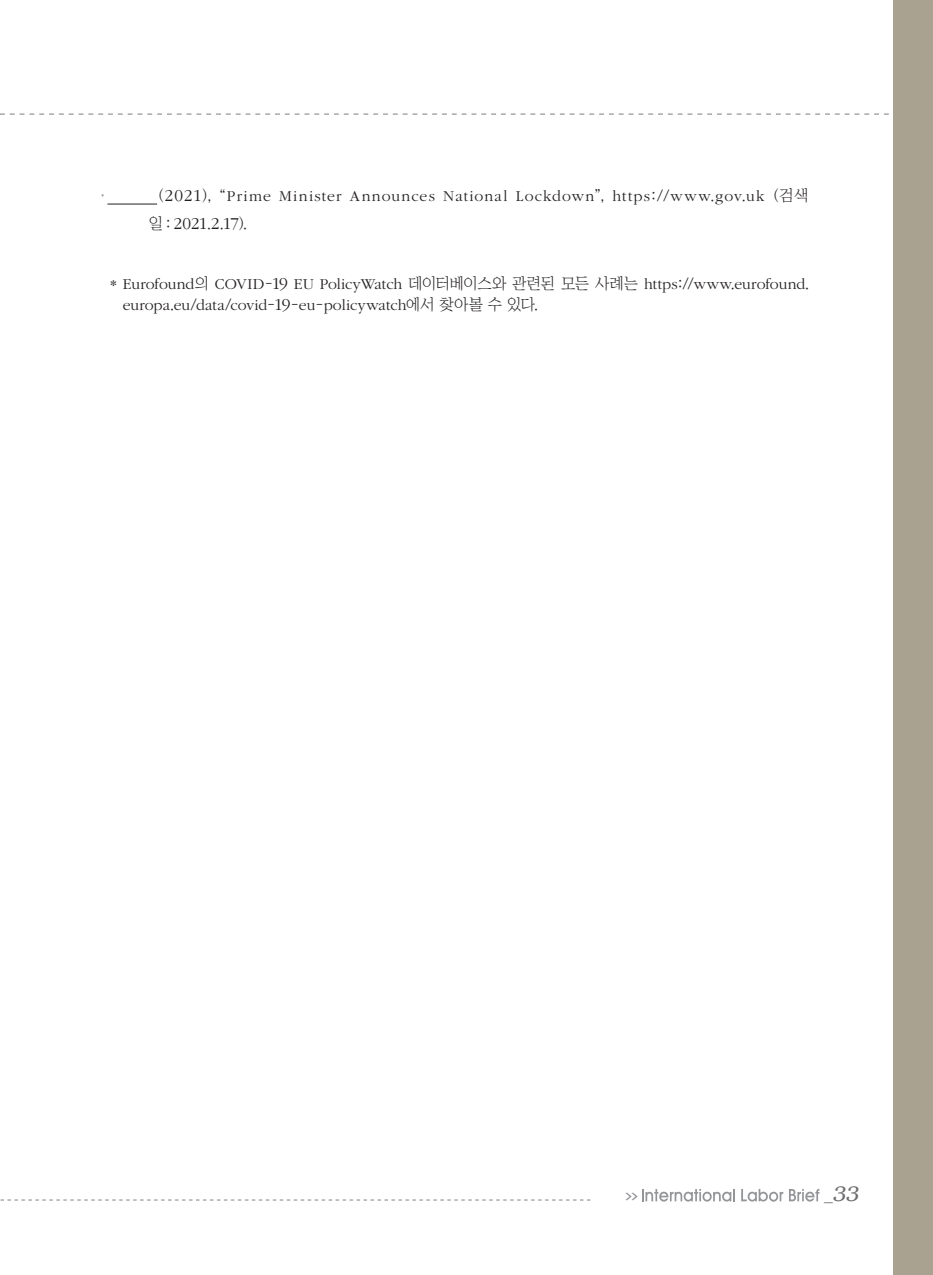
<style>
.page{position:relative;width:933px;height:1275px;background:#fff}
.page>*{position:absolute;margin:0;border:0;box-sizing:border-box;transform-origin:0 0}
.t1{font:italic 300 21px "Bookman";color:#6c6d70}
.참고문헌_본문{font:300 17.32px "ITC Garamond Std";letter-spacing:-.02em;color:#231f20}
.참고문헌_본문-2{font:300 15.75px/21px "ITC Garamond Std";color:#231f20}
.참고문헌_본문-3{font:300 15.75px "ITC Garamond Std";letter-spacing:.07em;color:#231f20}
.참고문헌_본문-4{font:15.75px "Chosunilbo NM";color:#939598}
.t2{font:700 7.88px "Ko Pub Dotum";color:#939598;scale:2 1}
.s1{font-family:"Chosunilbo NM";font-weight:400}
.s2{font-size:17.32px}
.s3{font-family:"Chosunilbo NM";font-weight:400;font-size:15.75px}
.s4{font-family:"Helvetica";font-weight:400;font-style:normal;font-size:17.5px}
</style>
<div class="page">
<svg style="left:0;top:113px;width:889px;height:2px"></svg>
<div style="left:893px;top:0;width:40px;height:1275px;background:#aaa291"></div>
<svg style="left:0;top:1199px;width:590px;height:1px"></svg>
<svg style="left:642px;top:1189px;width:93px;height:13px"></svg>
<svg style="left:741px;top:1189px;width:42px;height:13px"></svg>
<svg style="left:789px;top:1189px;width:30px;height:12px"></svg>
<hr style="left:107px;top:204px;width:50px;height:1px;background:#231f20">
<p class="참고문헌_본문-4" style="left:99px;top:187px;width:9px">·</p>
<p class="참고문헌_본문-3" style="left:158px;top:188px;width:652px"><span class="s1">(</span><span class="s2">2021</span><span class="s1">), “</span>Prime Minister Announces National Lockdown<span class="s1">”,</span> https<span class="s1">://</span>www<span class="s1">.</span>gov<span class="s1">.</span>uk <span class="s1">(검색</span></p>
<p class="참고문헌_본문" style="left:149px;top:214px;width:99px"><span class="s3">일 :</span> 2021<span class="s3">.</span>2<span class="s3">.</span>17<span class="s3">).</span></p>
<p class="참고문헌_본문-2" style="left:123px;top:274px;width:687px;text-indent:-13px"><span class="s1">*</span> Eurofound<span class="s1">의</span> COVID<span class="s1">-</span><span class="s2">19</span> EU PolicyWatch <span class="s1">데이터베이스와 관련된 모든 사례는</span> https<span class="s1">://</span>www<span class="s1">.</span>eurofound<span class="s1">. </span>europa<span class="s1">.</span>eu<span class="s1">/</span>data<span class="s1">/</span>covid<span class="s1">-</span><span class="s2">19</span><span class="s1">-</span>eu<span class="s1">-</span>policywatch<span class="s1">에서 찾아볼 수 있다.</span></p>
<p class="t2" style="left:625px;top:1192px;width:8px">&gt;&gt;</p>
<h1 class="t1" style="left:824px;top:1182px;width:36px"><span class="s4">_</span>33</h1>
</div>
